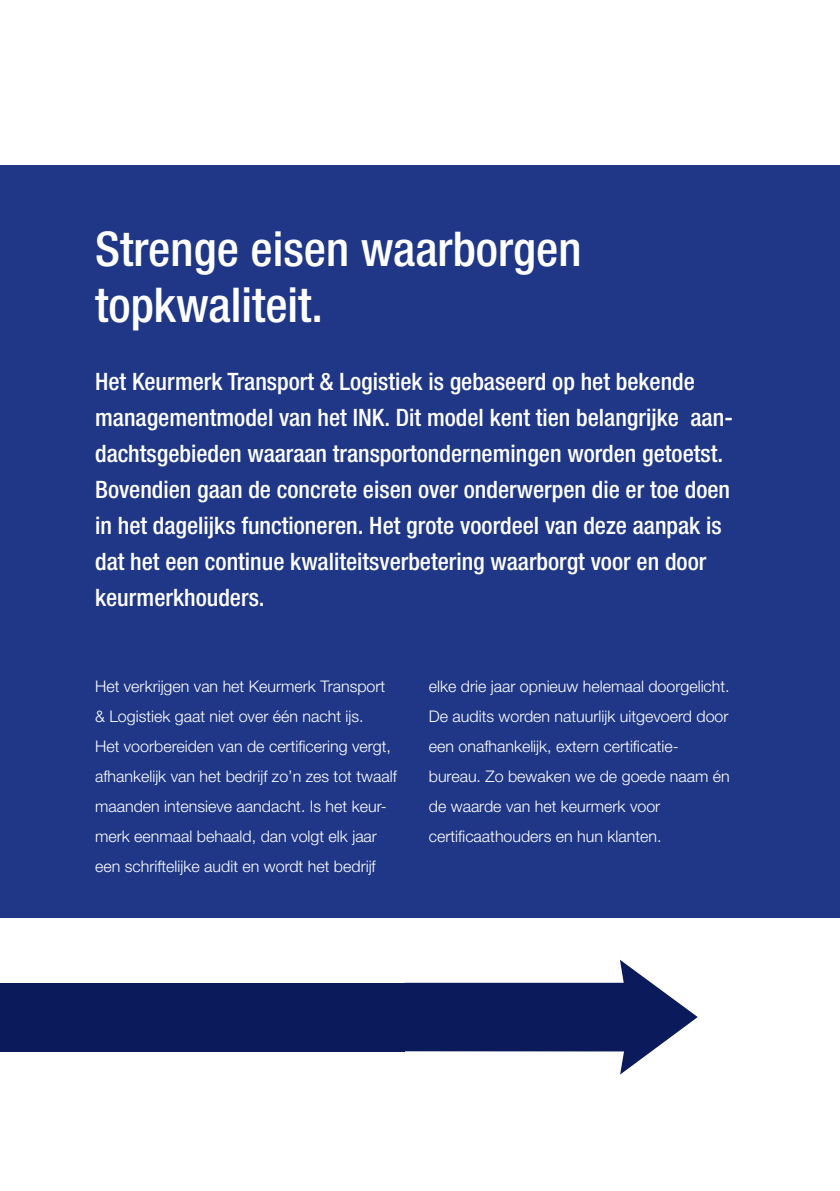
<style>
.page{position:relative;width:840px;height:1191px;background:#fff}
.page>*{position:absolute;margin:0;border:0;box-sizing:border-box;transform-origin:0 0}
.t1{font:500 condensed 48px/56px "Helvetica Neue";color:#fff}
.t2{font:500 condensed 24px/36px "Helvetica Neue";color:#fff}
.t3{font:300 16px/30px "Helvetica Neue";color:#fff}
</style>
<div class="page">
<div style="left:0;top:982px;width:404px;height:69px;background:#0b1a5a"></div>
<svg style="left:404px;top:960px;width:293px;height:114px"></svg>
<div style="left:0;top:165px;width:839px;height:752px;background:#1f3786"></div>
<h1 class="t1" style="left:95px;top:220px;width:487px">Strenge eisen waarborgen topkwaliteit.</h1>
<p class="t2" style="left:95px;top:363px;width:638px">Het Keurmerk Transport &amp; Logistiek is gebaseerd op het bekende managementmodel van het INK. Dit model kent tien belangrijke aan&shy;dachtsgebieden waaraan transportondernemingen worden getoetst.<br>Bovendien gaan de concrete eisen over onderwerpen die er toe doen in het dagelijks functioneren. Het grote voordeel van deze aanpak is dat het een continue kwaliteitsverbetering waarborgt voor en door keurmerkhouders.</p>
<p class="t3" style="left:95px;top:671px;width:303px">Het verkrijgen van het Keurmerk Transport &amp; Logistiek gaat niet over één nacht ijs.<br>Het voorbereiden van de certificering vergt, afhankelijk van het bedrijf zo’n zes tot twaalf maanden intensieve aandacht. Is het keur&shy;merk eenmaal behaald, dan volgt elk jaar een schriftelijke audit en wordt het bedrijf</p>
<p class="t3" style="left:428px;top:671px;width:302px">elke drie jaar opnieuw helemaal doorgelicht.<br>De audits worden natuurlijk uitgevoerd door een onafhankelijk, extern certificatie&shy;bureau. Zo bewaken we de goede naam én de waarde van het keurmerk voor certificaathouders en hun klanten.</p>
</div>
